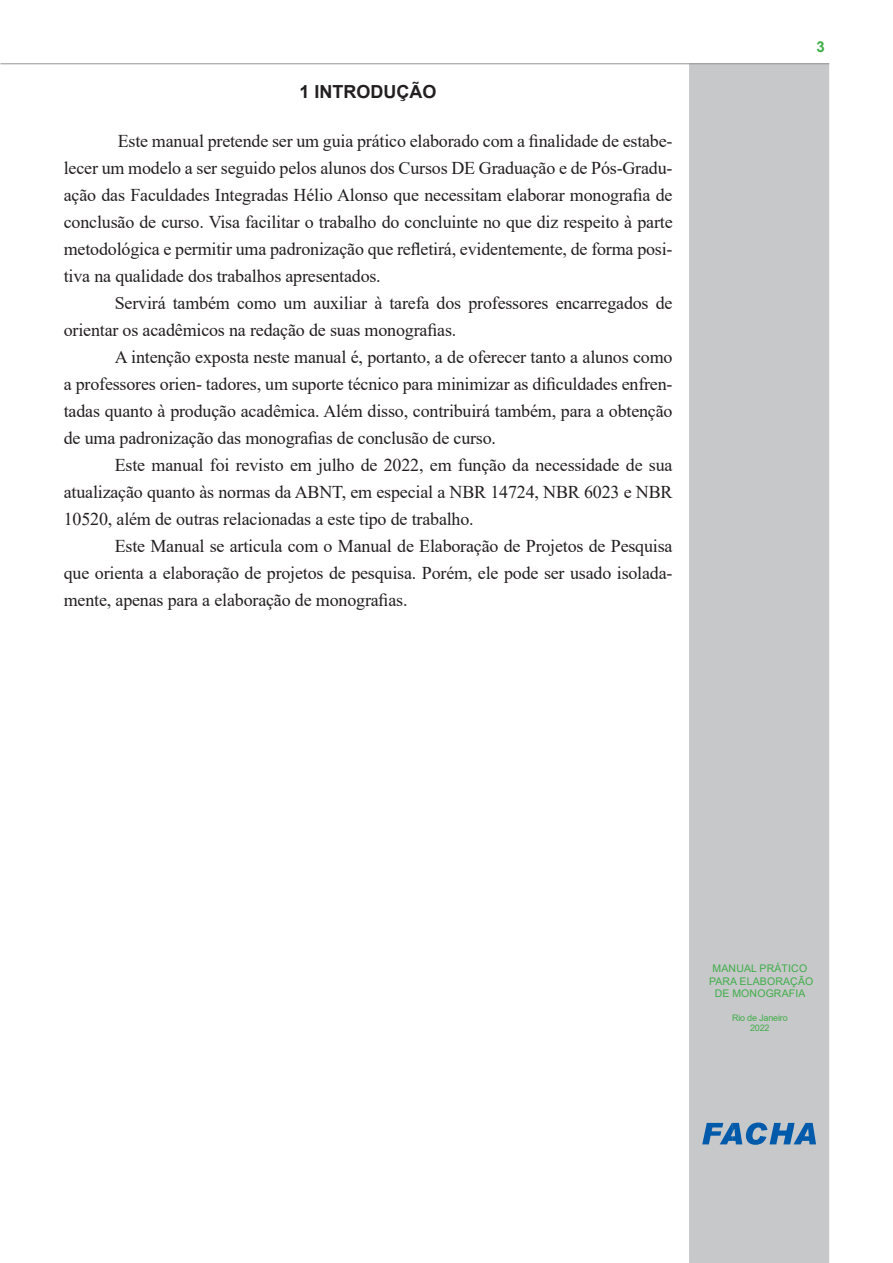
<style>
.page{position:relative;width:893px;height:1263px;background:#fff}
.page>*{position:absolute;margin:0;border:0;box-sizing:border-box;transform-origin:0 0}
.t1{font:18px/27px "Times New Roman";letter-spacing:-.01em;color:#231f20;text-align:justify}
.TÓPICOS{font:700 18px "Arial";color:#231f20}
.t2{font:700 15px "Arial";color:#40ae49}
.t3{font:10.5px/12.6px "Arial";letter-spacing:.015em;color:#40ae49;text-align:center}
.t4{font:9px/10.8px "Arial";letter-spacing:-.02em;color:#40ae49;text-align:center}
</style>
<div class="page">
<div style="left:689px;top:63px;width:140px;height:1200px;background:#c7c8ca"></div>
<svg style="left:702px;top:1122px;width:114px;height:23px"></svg>
<hr style="left:0;top:63px;width:829px;height:1px;background:#939598">
<p class="TÓPICOS" style="left:300px;top:79px;width:138px">1 INTRODUÇÃO</p>
<p class="t1" style="left:64px;top:127px;width:610px;text-indent:54px">Este manual pretende ser um guia prático elaborado com a finalidade de estabe&shy;lecer um modelo a ser seguido pelos alunos dos Cursos DE Graduação e de Pós-Gradu&shy;ação das Faculdades Integradas Hélio Alonso que necessitam elaborar monografia de conclusão de curso. Visa facilitar o trabalho do concluinte no que diz respeito à parte metodológica e permitir uma padronização que refletirá, evidentemente, de forma posi&shy;tiva na qualidade dos trabalhos apresentados.</p>
<p class="t1" style="left:64px;top:289px;width:610px;text-indent:51px">Servirá também como um auxiliar à tarefa dos professores encarregados de orientar os acadêmicos na redação de suas monografias.</p>
<p class="t1" style="left:64px;top:343px;width:610px;text-indent:51px">A intenção exposta neste manual é, portanto, a de oferecer tanto a alunos como a professores orien- tadores, um suporte técnico para minimizar as dificuldades enfren&shy;tadas quanto à produção acadêmica. Além disso, contribuirá também, para a obtenção de uma padronização das monografias de conclusão de curso.</p>
<p class="t1" style="left:64px;top:451px;width:610px;text-indent:51px">Este manual foi revisto em julho de 2022, em função da necessidade de sua atualização quanto às normas da ABNT, em especial a NBR 14724, NBR 6023 e NBR 10520, além de outras relacionadas a este tipo de trabalho.</p>
<p class="t1" style="left:64px;top:532px;width:610px;text-indent:51px">Este Manual se articula com o Manual de Elaboração de Projetos de Pesquisa que orienta a elaboração de projetos de pesquisa. Porém, ele pode ser usado isolada&shy;mente, apenas para a elaboração de monografias.</p>
<p class="t2" style="left:817px;top:36px;width:10px">3</p>
<p class="t3" style="left:709px;top:962px;width:106px">MANUAL PRÁTICO<br>PARA ELABORAÇÃO<br>DE MONOGRAFIA</p>
<p class="t4" style="left:732px;top:1012px;width:57px">Rio de Janeiro<br>2022</p>
</div>
